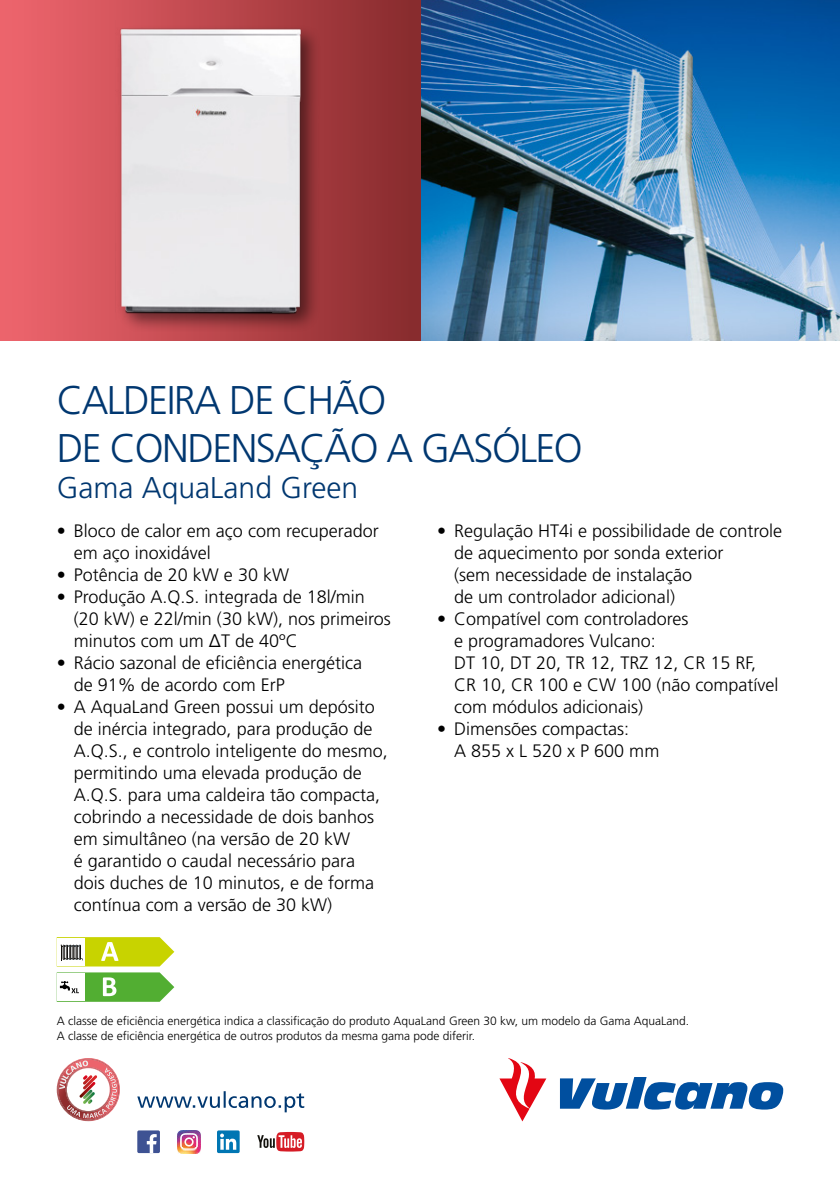
<style>
.page{position:relative;width:840px;height:1191px;background:#fff}
.page>*{position:absolute;margin:0;border:0;box-sizing:border-box;transform-origin:0 0}
.t1{font:300 40px/48px "Frutiger";letter-spacing:-.04em;color:#003770}
.t2{font:300 30px "Frutiger";color:#003770}
.t3{font:300 18px/22px "Frutiger";color:#000}
.t4{font:300 12px/14.4px "Frutiger";color:#000}
.s1{font-family:"Helvetica Neue LT Com"}
</style>
<div class="page">
<img style="left:420px;top:0;width:419px;height:340px">
<div style="left:0;top:0;width:420px;height:340px;background:linear-gradient(to right,#f2666f,#882b2d)"></div>
<svg style="left:499px;top:1058px;width:47px;height:63px"></svg>
<svg style="left:560px;top:1077px;width:222px;height:32px"></svg>
<svg style="left:57px;top:1058px;width:63px;height:63px"></svg>
<svg style="left:137px;top:1091px;width:167px;height:21px"></svg>
<svg style="left:257px;top:1132px;width:47px;height:19px"></svg>
<img style="left:177px;top:1130px;width:23px;height:23px">
<div style="left:217px;top:1130px;width:22px;height:23px;background:#0076b3;border-radius:2px"></div>
<svg style="left:220px;top:1133px;width:16px;height:16px"></svg>
<div style="left:137px;top:1130px;width:23px;height:23px;background:#3e5293;border-radius:2px"></div>
<svg style="left:147px;top:1134px;width:10px;height:19px"></svg>
<div style="left:116px;top:24px;width:205px;height:309px;background:#000;opacity:.5"></div>
<svg style="left:57px;top:937px;width:117px;height:29px"></svg>
<svg style="left:57px;top:972px;width:117px;height:29px"></svg>
<h1 class="t1" style="left:57px;top:377px;width:527px">CALDEIRA DE CHÃO<br>DE CONDENSAÇÃO A GASÓLEO</h1>
<h2 class="t2" style="left:57px;top:471px;width:303px">Gama AquaLand Green</h2>
<p class="t3" style="left:74px;top:520px;width:306px;text-indent:-17px">• Bloco de calor em aço com recuperador em aço inoxidável</p>
<p class="t3" style="left:57px;top:564px;width:234px">• Potência de 20 kW e 30 kW</p>
<p class="t3" style="left:74px;top:586px;width:318px;text-indent:-17px">• Produção A.Q.S. integrada de 18l/min (20 kW) e 22l/min (30 kW), nos primeiros minutos com um <span class="s1">Δ</span>T de 40ºC</p>
<p class="t3" style="left:74px;top:652px;width:289px;text-indent:-17px">• Rácio sazonal de eficiência energética de 91% de acordo com ErP</p>
<p class="t3" style="left:74px;top:696px;width:315px;text-indent:-17px">• A AquaLand Green possui um depósito de inércia integrado, para produção de A.Q.S., e controlo inteligente do mesmo, permitindo uma elevada produção de A.Q.S. para uma caldeira tão compacta, cobrindo a necessidade de dois banhos em simultâneo (na versão de 20 kW<br>é garantido o caudal necessário para dois duches de 10 minutos, e de forma contínua com a versão de 30 kW)</p>
<p class="t3" style="left:454px;top:520px;width:329px;text-indent:-17px">• Regulação HT4i e possibilidade de controle de aquecimento por sonda exterior<br>(sem necessidade de instalação<br>de um controlador adicional)</p>
<p class="t3" style="left:454px;top:608px;width:326px;text-indent:-17px">• Compatível com controladores<br>e programadores Vulcano:<br>DT 10, DT 20, TR 12, TRZ 12, CR 15 RF,<br>CR 10, CR 100 e CW 100 (não compatível com módulos adicionais)</p>
<p class="t3" style="left:454px;top:718px;width:207px;text-indent:-17px">• Dimensões compactas:<br>A 855 x L 520 x P 600 mm</p>
<p class="t4" style="left:57px;top:1014px;width:633px">A classe de eficiência energética indica a classificação do produto AquaLand Green 30 kw, um modelo da Gama AquaLand.<br>A classe de eficiência energética de outros produtos da mesma gama pode diferir.</p>
</div>
